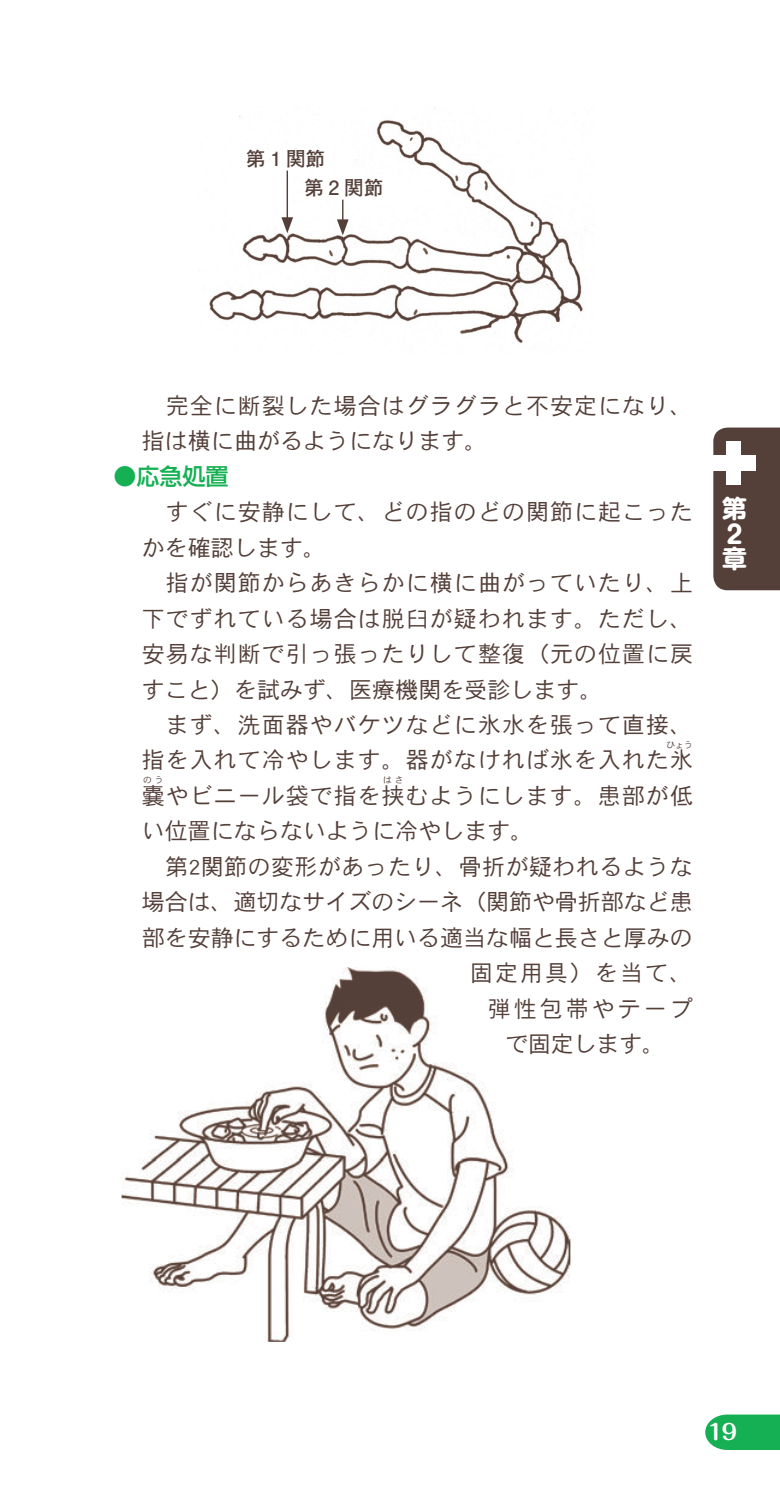
<style>
.page{position:relative;width:780px;height:1489px;background:#fff}
.page>*{position:absolute;margin:0;border:0;box-sizing:border-box;transform-origin:0 0}
.t1{font:700 24.75px/24.8px "Shin M Go Pro";color:#fff}
.t2{font:23px/35.5px "DFHS Gothic Std W3";letter-spacing:.04em;color:#543f39}
.t3{font:23px "DFHS Gothic Std W3";letter-spacing:-.005em;color:#543f39}
.t4{font:23px "DFHS Gothic Std W3";letter-spacing:.02em;color:#543f39}
.t5{font:23px "DFHS Gothic Std W3";color:#543f39}
.t6{font:23px "DFHS Gothic Std W3";letter-spacing:.13em;color:#543f39}
.t7{font:500 23px "Shin Go Pro";color:#15b053}
.t8{font:700 21.25px "Maru Fo Pro";color:#fff}
.t9{font:700 19.5px/29px "Futo Go B101 Pro";letter-spacing:.25em;color:#543f39}
.t10{font:8.75px "DFHS Gothic Std W3";letter-spacing:.15em;color:#543f39}
</style>
<div class="page">
<img style="left:121px;top:967px;width:449px;height:374px">
<div style="left:713px;top:427px;width:67px;height:163px;background:#543f39"></div>
<svg style="left:705px;top:1414px;width:75px;height:35px;background:#27b660"></svg>
<div style="left:711px;top:456px;width:44px;height:15px;background:#fff"></div>
<div style="left:726px;top:441px;width:14px;height:44px;background:#fff"></div>
<img style="left:209px;top:107px;width:377px;height:236px">
<hr style="left:286px;top:170px;width:2px;height:51px;background:#543f39">
<svg style="left:281px;top:217px;width:12px;height:16px"></svg>
<svg style="left:337px;top:200px;width:11px;height:35px"></svg>
<p class="t9" style="left:304px;top:141px;width:81px;text-indent:-58px">第1関節<br>第2関節</p>
<p class="t2" style="left:142px;top:387px;width:553px">　完全に断裂した場合はグラグラと不安定になり、指は横に曲がるようになります。</p>
<p class="t7" style="left:113px;top:458px;width:117px">●応急処置</p>
<p class="t2" style="left:142px;top:494px;width:553px">　すぐに安静にして、どの指のどの関節に起こったかを確認します。<br>　指が関節からあきらかに横に曲がっていたり、上下でずれている場合は脱臼が疑われます。ただし、安易な判断で引っ張ったりして整復（元の位置に戻すこと）を試みず、医療機関を受診します。<br>　まず、洗面器やバケツなどに氷水を張って直接、指を入れて冷やします。器がなければ氷を入れた氷</p>
<p class="t10" style="left:666px;top:739px;width:28px">ひょう</p>
<p class="t2" style="left:142px;top:777px;width:552px">嚢やビニール袋で指を挟むようにします。患部が低</p>
<p class="t10" style="left:143px;top:775px;width:22px">のう</p>
<p class="t10" style="left:383px;top:775px;width:22px">はさ</p>
<p class="t5" style="left:142px;top:818px;width:393px">い位置にならないように冷やします。</p>
<p class="t4" style="left:142px;top:854px;width:552px">　第2関節の変形があったり、骨折が疑われるような</p>
<p class="t3" style="left:142px;top:889px;width:552px">場合は、適切なサイズのシーネ（関節や骨折部など患</p>
<p class="t3" style="left:142px;top:925px;width:552px">部を安静にするために用いる適当な幅と長さと厚みの</p>
<p class="t2" style="left:470px;top:954px;width:224px">固定用具）を当て、</p>
<p class="t6" style="left:488px;top:995px;width:207px">弾性包帯やテープ</p>
<p class="t2" style="left:505px;top:1025px;width:161px">で固定します。</p>
<p class="t1" style="left:722px;top:493px;width:26px">第<br>２章</p>
<p class="t8" style="left:708px;top:1414px;width:31px">19</p>
</div>
